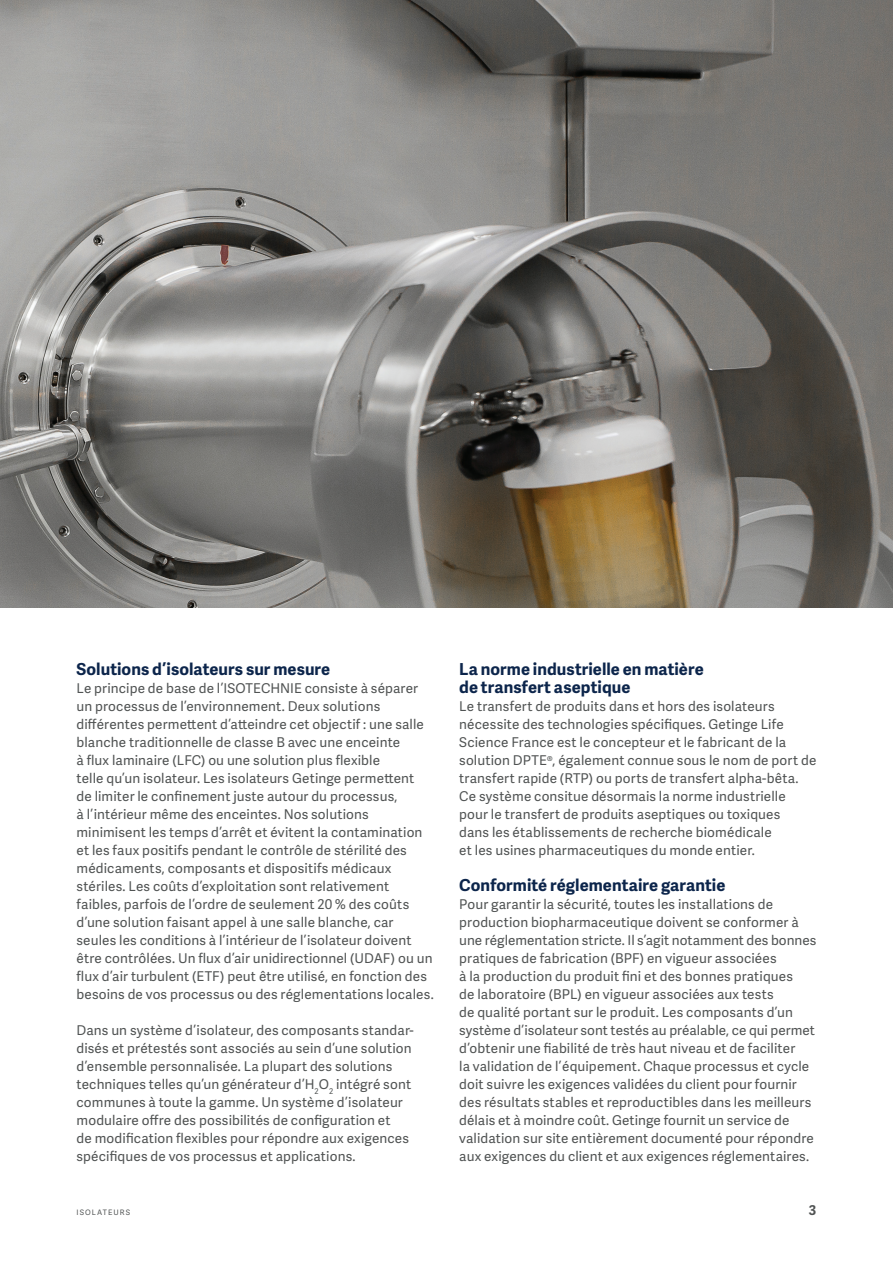
<style>
.page{position:relative;width:893px;height:1263px;background:#fff}
.page>*{position:absolute;margin:0;border:0;box-sizing:border-box;transform-origin:0 0}
.t1{font:700 16.5px/18px "Adelle Sans";letter-spacing:.005em;color:#0c254b}
.t2{font:13.5px/18px "Adelle Sans";letter-spacing:.01em;color:#505353}
.t3{font:700 13.5px "Adelle Sans";color:#505353}
.t4{font:7.5px "Adelle Sans";letter-spacing:.145em;color:#505353}
</style>
<div class="page">
<img style="left:0;top:0;width:893px;height:608px">
<p class="t1" style="left:77px;top:659px;width:255px">Solutions d’isolateurs sur mesure</p>
<p class="t2" style="left:77px;top:679px;width:359px">Le principe de base de l’ISOTECHNIE consiste à séparer un processus de l’environnement. Deux solutions différentes permettent d’atteindre cet objectif : une salle blanche traditionnelle de classe B avec une enceinte<br>à flux laminaire (LFC) ou une solution plus flexible<br>telle qu’un isolateur. Les isolateurs Getinge permettent<br>de limiter le confinement juste autour du processus,<br>à l’intérieur même des enceintes. Nos solutions minimisent les temps d’arrêt et évitent la contamination et les faux positifs pendant le contrôle de stérilité des médicaments, composants et dispositifs médicaux stériles. Les coûts d’exploitation sont relativement faibles, parfois de l’ordre de seulement 20 % des coûts d’une solution faisant appel à une salle blanche, car seules les conditions à l’intérieur de l’isolateur doivent être contrôlées. Un flux d’air unidirectionnel (UDAF) ou un flux d’air turbulent (ETF) peut être utilisé, en fonction des besoins de vos processus ou des réglementations locales.</p>
<p class="t2" style="left:77px;top:1021px;width:339px">Dans un système d’isolateur, des composants standar&shy;disés et prétestés sont associés au sein d’une solution d’ensemble personnalisée. La plupart des solutions techniques telles qu’un générateur d’H<sub>2</sub>O<sub>2</sub> intégré sont communes à toute la gamme. Un système d’isolateur modulaire offre des possibilités de configuration et<br>de modification flexibles pour répondre aux exigences spécifiques de vos processus et applications.</p>
<p class="t1" style="left:459px;top:659px;width:246px">La norme industrielle en matière de transfert aseptique</p>
<p class="t2" style="left:459px;top:697px;width:359px">Le transfert de produits dans et hors des isolateurs nécessite des technologies spécifiques. Getinge Life Science France est le concepteur et le fabricant de la solution DPTE®, également connue sous le nom de port de transfert rapide (RTP) ou ports de transfert alpha-bêta.<br>Ce système consitue désormais la norme industrielle pour le transfert de produits aseptiques ou toxiques<br>dans les établissements de recherche biomédicale<br>et les usines pharmaceutiques du monde entier.</p>
<p class="t1" style="left:459px;top:875px;width:268px">Conformité réglementaire garantie</p>
<p class="t2" style="left:459px;top:895px;width:359px">Pour garantir la sécurité, toutes les installations de production biopharmaceutique doivent se conformer à une réglementation stricte. Il s’agit notamment des bonnes pratiques de fabrication (BPF) en vigueur associées<br>à la production du produit fini et des bonnes pratiques<br>de laboratoire (BPL) en vigueur associées aux tests<br>de qualité portant sur le produit. Les composants d’un système d’isolateur sont testés au préalable, ce qui permet d’obtenir une fiabilité de très haut niveau et de faciliter<br>la validation de l’équipement. Chaque processus et cycle doit suivre les exigences validées du client pour fournir des résultats stables et reproductibles dans les meilleurs délais et à moindre coût. Getinge fournit un service de validation sur site entièrement documenté pour répondre aux exigences du client et aux exigences réglementaires.</p>
<p class="t4" style="left:77px;top:1207px;width:55px">ISOLATEURS</p>
<p class="t3" style="left:809px;top:1200px;width:9px">3</p>
</div>
